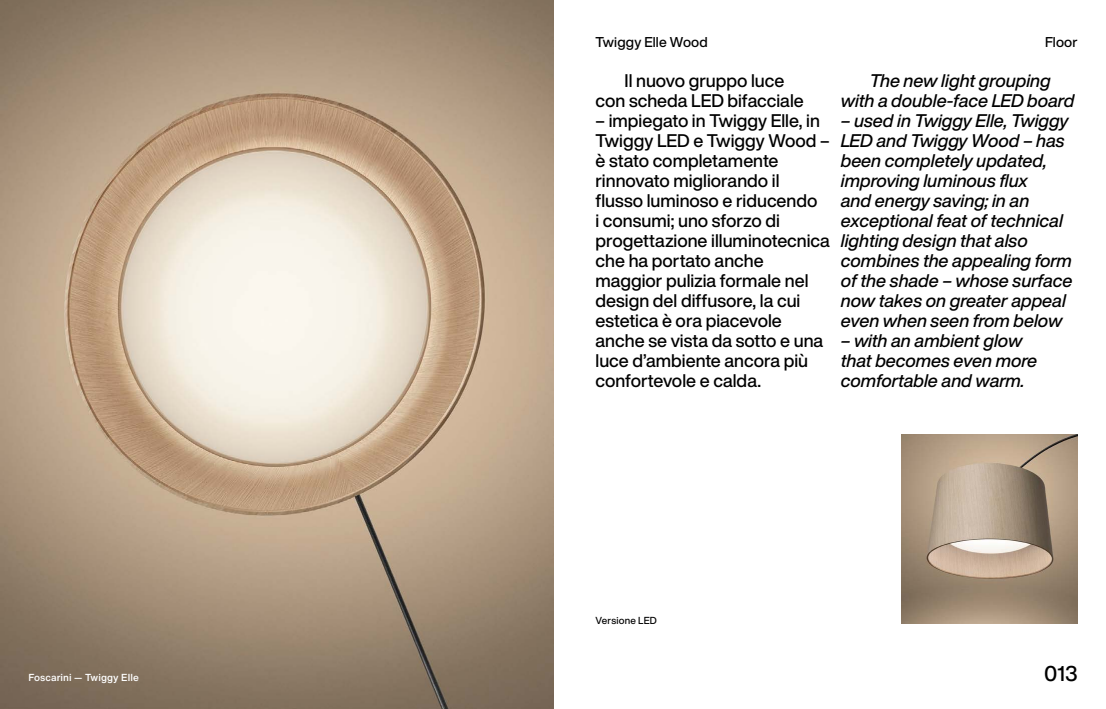
<style>
.page{position:relative;width:1106px;height:709px;background:#fff}
.page>*{position:absolute;margin:0;border:0;box-sizing:border-box;transform-origin:0 0}
.t1{font:500 21px "Helvetica Now Display";color:#000}
.t2{font:500 18px/20px "Helvetica Now Display";color:#000;text-align:center}
.t3{font:italic 500 18px/20px "Helvetica Now Display";color:#000}
.t4{font:500 14px "Helvetica Now Display";letter-spacing:.01em;color:#000}
.t5{font:500 10px "Helvetica Now Text";letter-spacing:.005em;color:#fff}
.t6{font:500 10px "Helvetica Now Display";letter-spacing:.015em;color:#000}
</style>
<div class="page">
<img style="left:0;top:0;width:553px;height:709px">
<img style="left:901px;top:434px;width:176px;height:190px">
<p class="t4" style="left:595px;top:32px;width:114px">Twiggy Elle Wood</p>
<p class="t4" style="left:1045px;top:32px;width:34px">Floor</p>
<p class="t2" style="left:595px;top:70px;width:210px">Il nuovo gruppo luce<br>con scheda LED bifacciale</p>
<p class="t2" style="left:595px;top:110px;width:236px;text-align:left">– impiegato in Twiggy Elle, in<br>Twiggy LED e Twiggy Wood – è stato completamente rinnovato migliorando il flusso luminoso e riducendo<br>i consumi; uno sforzo di progettazione illuminotecnica che ha portato anche maggior pulizia formale nel design del diffusore, la cui estetica è ora piacevole anche se vista da sotto e una luce d’ambiente ancora più confortevole e calda.</p>
<p class="t3" style="left:840px;top:70px;width:235px;text-align:center">The new light grouping<br>with a double-face LED board</p>
<p class="t3" style="left:840px;top:110px;width:233px">– used in Twiggy Elle, Twiggy<br>LED and Twiggy Wood – has been completely updated, improving luminous flux<br>and energy saving; in an exceptional feat of technical lighting design that also combines the appealing form of the shade – whose surface now takes on greater appeal even when seen from below</p>
<p class="t3" style="left:840px;top:330px;width:198px">– with an ambient glow that becomes even more comfortable and warm.</p>
<p class="t6" style="left:595px;top:613px;width:63px">Versione LED</p>
<p class="t5" style="left:28px;top:669px;width:112px">Foscarini — Twiggy Elle</p>
<p class="t1" style="left:1044px;top:658px;width:35px">013</p>
</div>
